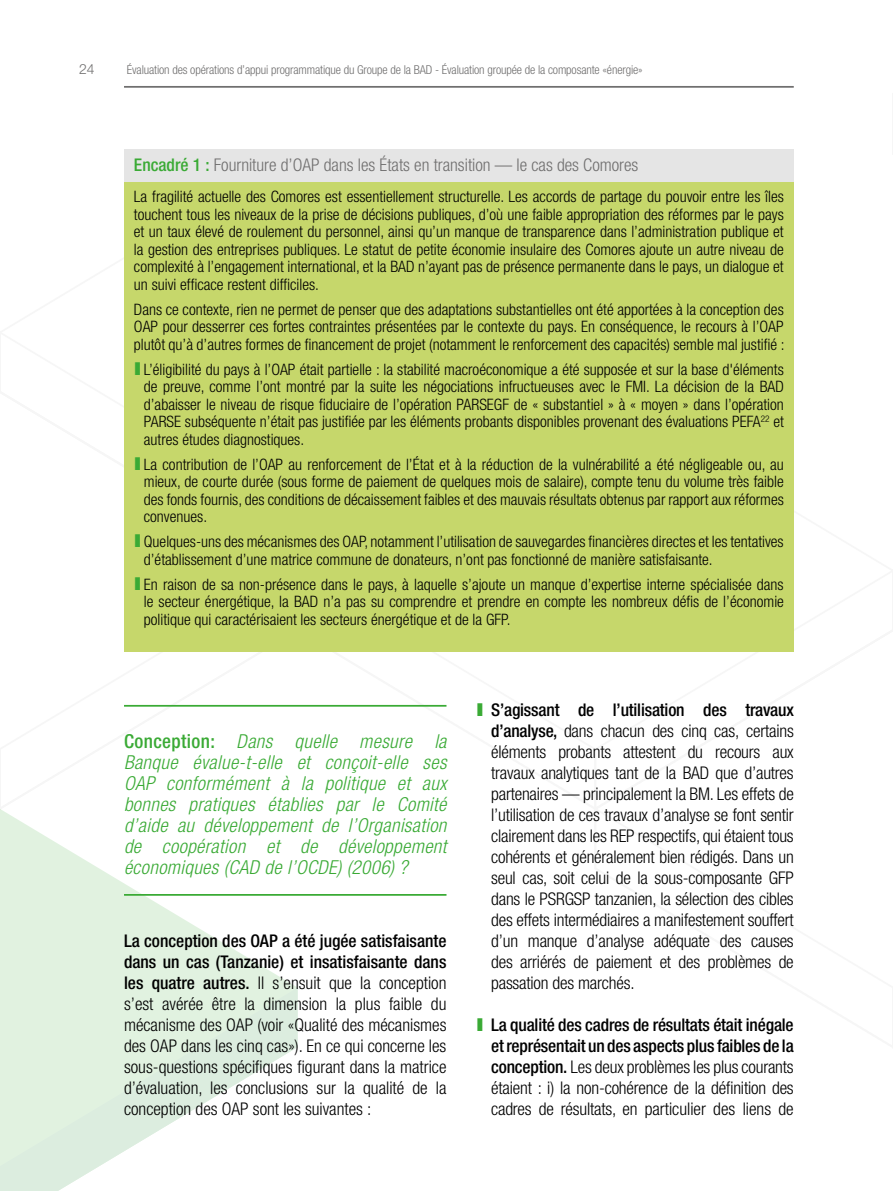
<style>
.page{position:relative;width:893px;height:1191px;background:#fff}
.page>*{position:absolute;margin:0;border:0;box-sizing:border-box;transform-origin:0 0}
.t1{font:italic 300 condensed 19.25px/21px "Helvetica Neue LT Std";letter-spacing:.02em;color:#3aaa35;text-align:justify}
.t2{font:300 condensed 17.5px/21px "Helvetica Neue LT Std";letter-spacing:-.01em;color:#000;text-align:justify}
.t3{font:300 condensed 17.5px "Helvetica Neue LT Std";color:#706f6f}
.t4{font:300 condensed 15.75px/17.5px "Helvetica Neue LT Std";color:#000;text-align:justify}
.t5{font:300 14px "Helvetica Neue LT Std";color:#706f6f}
.t6{font:300 condensed 12.25px "Helvetica Neue LT Std";letter-spacing:-.01em;color:#706f6f}
.s1{font-weight:500;color:#3aaa35}
.s2{font-weight:900;font-stretch:normal;font-size:24.5px;color:#3aaa35}
.s3{font-weight:500;font-style:normal}
.s4{font-weight:500}
</style>
<div class="page">
<svg style="left:124px;top:704px;width:176px;height:3px"></svg>
<svg style="left:0;top:809px;width:298px;height:178px;fill:#e2f2e1"></svg>
<svg style="left:1px;top:987px;width:297px;height:204px;fill:#e1f2e0"></svg>
<svg style="left:0;top:987px;width:1px;height:204px"></svg>
<hr style="left:124px;top:86px;width:670px;height:2px;background:#706f6f">
<hr style="left:124px;top:705px;width:322px;height:1px;background:#3aaa35">
<hr style="left:124px;top:894px;width:322px;height:1px;background:#3aaa35">
<div style="left:124px;top:181px;width:670px;height:471px;background:#c6d76b"></div>
<div style="left:124px;top:149px;width:670px;height:32px;background:#e5e5e5"></div>
<p class="t5" style="left:79px;top:61px;width:17px">24</p>
<p class="t6" style="left:127px;top:63px;width:517px">Évaluation des opérations d’appui programmatique du Groupe de la BAD - Évaluation groupée de la composante «énergie»</p>
<p class="t3" style="left:134px;top:155px;width:506px"><span class="s1">Encadré 1 :</span> Fourniture d’OAP dans les États en transition — le cas des Comores</p>
<p class="t4" style="left:134px;top:188px;width:651px">La fragilité actuelle des Comores est essentiellement structurelle. Les accords de partage du pouvoir entre les îles touchent tous les niveaux de la prise de décisions publiques, d’où une faible appropriation des réformes par le pays et un taux élevé de roulement du personnel, ainsi qu’un manque de transparence dans l’administration publique et la gestion des entreprises publiques. Le statut de petite économie insulaire des Comores ajoute un autre niveau de complexité à l’engagement international, et la BAD n’ayant pas de présence permanente dans le pays, un dialogue et un suivi efficace restent difficiles.</p>
<p class="t4" style="left:134px;top:300px;width:652px">Dans ce contexte, rien ne permet de penser que des adaptations substantielles ont été apportées à la conception des OAP pour desserrer ces fortes contraintes présentées par le contexte du pays. En conséquence, le recours à l’OAP plutôt qu’à d’autres formes de financement de projet (notamment le renforcement des capacités) semble mal justifié :</p>
<p class="t4" style="left:144px;top:360px;width:641px;text-indent:-10px"><span class="s2">ı</span> L’éligibilité du pays à l’OAP était partielle : la stabilité macroéconomique a été supposée et sur la base d'éléments de preuve, comme l’ont montré par la suite les négociations infructueuses avec le FMI. La décision de la BAD d’abaisser le niveau de risque fiduciaire de l’opération PARSEGF de « substantiel » à « moyen » dans l’opération PARSE subséquente n’était pas justifiée par les éléments probants disponibles provenant des évaluations PEFA<sup>22</sup> et autres études diagnostiques.</p>
<p class="t4" style="left:144px;top:455px;width:642px;text-indent:-10px"><span class="s2">ı</span> La contribution de l’OAP au renforcement de l’État et à la réduction de la vulnérabilité a été négligeable ou, au mieux, de courte durée (sous forme de paiement de quelques mois de salaire), compte tenu du volume très faible des fonds fournis, des conditions de décaissement faibles et des mauvais résultats obtenus par rapport aux réformes convenues.</p>
<p class="t4" style="left:144px;top:533px;width:641px;text-indent:-10px"><span class="s2">ı</span> Quelques-uns des mécanismes des OAP, notamment l’utilisation de sauvegardes financières directes et les tentatives d’établissement d’une matrice commune de donateurs, n’ont pas fonctionné de manière satisfaisante.</p>
<p class="t4" style="left:144px;top:575px;width:642px;text-indent:-10px"><span class="s2">ı</span> En raison de sa non-présence dans le pays, à laquelle s’ajoute un manque d’expertise interne spécialisée dans le secteur énergétique, la BAD n’a pas su comprendre et prendre en compte les nombreux défis de l’économie politique qui caractérisaient les secteurs énergétique et de la GFP.</p>
<p class="t1" style="left:124px;top:731px;width:324px"><span class="s3">Conception:</span> Dans quelle mesure la Banque évalue-t-elle et conçoit-elle ses OAP conformément à la politique et aux bonnes pratiques établies par le Comité d’aide au développement de l’Organisation de coopération et de développement économiques (CAD de l’OCDE) (2006) ?</p>
<p class="t2" style="left:124px;top:930px;width:324px"><span class="s4">La conception des OAP a été jugée satisfaisante dans un cas (Tanzanie) et insatisfaisante dans les quatre autres.</span> Il s’ensuit que la conception s’est avérée être la dimension la plus faible du mécanisme des OAP (voir «Qualité des mécanismes des OAP dans les cinq cas»). En ce qui concerne les sous-questions spécifiques figurant dans la matrice d’évaluation, les conclusions sur la qualité de la conception des OAP sont les suivantes :</p>
<p class="t2" style="left:491px;top:699px;width:304px;text-indent:-15px"><span class="s2">ı</span> <span class="s4">S’agissant de l’utilisation des travaux d’analyse,</span> dans chacun des cinq cas, certains éléments probants attestent du recours aux travaux analytiques tant de la BAD que d’autres partenaires — principalement la BM. Les effets de l’utilisation de ces travaux d’analyse se font sentir clairement dans les REP respectifs, qui étaient tous cohérents et généralement bien rédigés. Dans un seul cas, soit celui de la sous-composante GFP dans le PSRGSP tanzanien, la sélection des cibles des effets intermédiaires a manifestement souffert d’un manque d’analyse adéquate des causes des arriérés de paiement et des problèmes de passation des marchés.</p>
<p class="t2" style="left:491px;top:1014px;width:304px;text-indent:-15px"><span class="s2">ı</span> <span class="s4">La qualité des cadres de résultats était inégale et représentait un des aspects plus faibles de la conception.</span> Les deux problèmes les plus courants étaient : i) la non-cohérence de la définition des cadres de résultats, en particulier des liens de</p>
</div>
